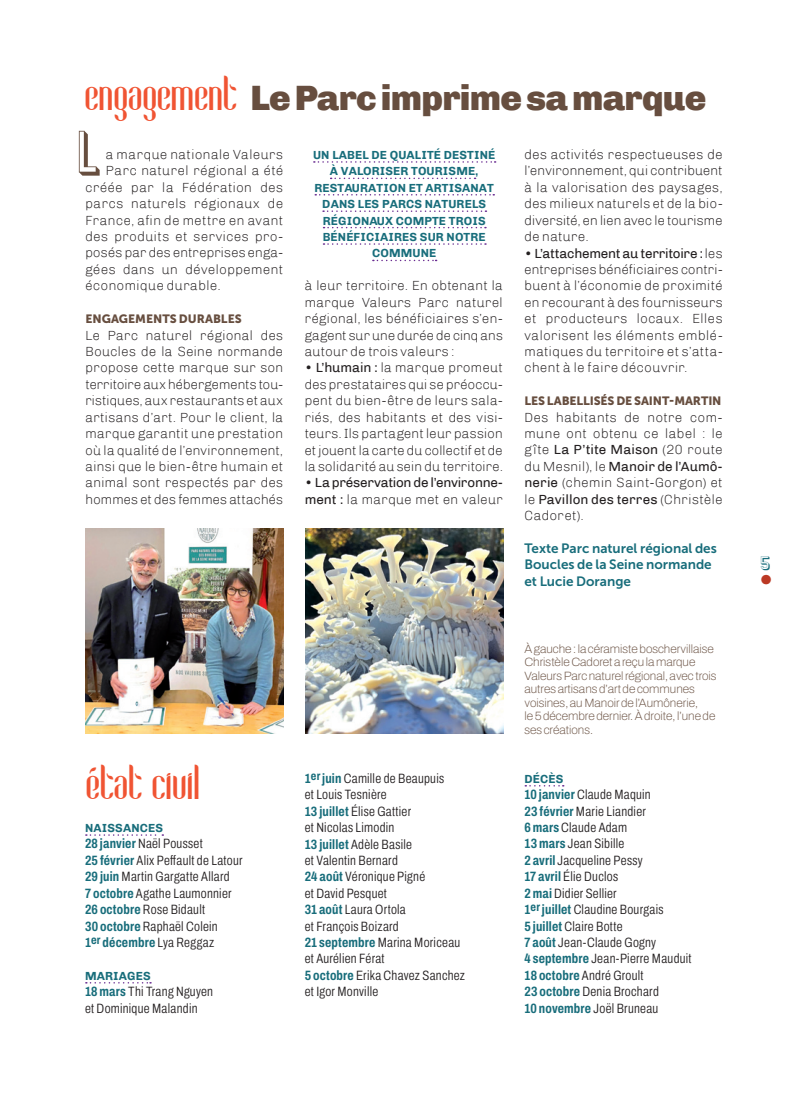
<style>
.page{position:relative;width:808px;height:1106px;background:#fff}
.page>*{position:absolute;margin:0;border:0;box-sizing:border-box;transform-origin:0 0}
.t1{font:67.5px "Forgotten Futurist Shadow";color:#674e3f}
.t2{font:700 39px "Coco";color:#f05433}
.t3{font:900 36px "Chivo";letter-spacing:-.025em;color:#674e3f}
.t4{font:800 30px "Gill Sans MT Pro";color:#bb3925}
.t5{font:21px "Forgotten Futurist Shadow";color:#186d7b}
.t6{font:300 13.5px/16.4px "Chivo";letter-spacing:.005em;color:#231f20;text-align:justify}
.t7{font:300 13.5px/16.4px "Archivo Condensed";letter-spacing:.02em;color:#231f20}
.t8{font:13.5px/16.4px "Museo Sans 700";color:#186d7b}
.t9{font:13.5px/16.4px "Chivo";letter-spacing:-.02em;color:#231f20}
.t10{font:100 12px/13.5px "Archivo";color:#674e3f}
.t11{font:700 12px/16.4px "Chivo";letter-spacing:.01em;color:#186d7b;text-align:center}
.t12{font:12px "Museo Sans 900";letter-spacing:-.01em;color:#674e3f}
.s1{font-family:"Coco";font-weight:700;font-size:39px;color:#f05433}
.s2{font-weight:400}
.s3{font-weight:300}
.s4{font-weight:700;color:#186d7b}
</style>
<div class="page">
<svg style="left:86px;top:834px;width:77px;height:1px"></svg>
<svg style="left:86px;top:982px;width:65px;height:1px"></svg>
<img style="left:305px;top:528px;width:198px;height:205px">
<img style="left:85px;top:528px;width:199px;height:205px">
<svg style="left:314px;top:161px;width:182px;height:2px"></svg>
<svg style="left:331px;top:178px;width:144px;height:1px"></svg>
<svg style="left:315px;top:194px;width:179px;height:1px"></svg>
<svg style="left:323px;top:210px;width:163px;height:2px"></svg>
<svg style="left:324px;top:227px;width:162px;height:1px"></svg>
<svg style="left:323px;top:243px;width:163px;height:2px"></svg>
<svg style="left:373px;top:260px;width:64px;height:1px"></svg>
<svg style="left:525px;top:785px;width:39px;height:1px"></svg>
<h3 class="t3" style="left:86px;top:76px;width:622px"><span class="s1">engagement</span> Le Parc imprime sa marque</h3>
<p class="t11" style="left:313px;top:147px;width:184px">UN LABEL DE QUALITÉ DESTINÉ<br>À VALORISER TOURISME,<br>RESTAURATION ET ARTISANAT<br>DANS LES PARCS NATURELS<br>RÉGIONAUX COMPTE TROIS<br>BÉNÉFICIAIRES SUR NOTRE<br>COMMUNE</p>
<h1 class="t1" style="left:77px;top:123px;width:26px">L</h1>
<p class="t6" style="left:524px;top:146px;width:200px">des activités respectueuses de l’environnement, qui contribuent à la valorisation des paysages, des milieux naturels et de la bio&shy;diversité, en lien avec le tourisme de nature.</p>
<p class="t6" style="left:524px;top:245px;width:200px">• <span class="s2">L’attachement au territoire :</span> les entreprises bénéficiaires contri&shy;buent à l’économie de proximité en recourant à des fournisseurs et producteurs locaux. Elles valorisent les éléments emblé&shy;matiques du territoire et s’atta&shy;chent à le faire découvrir.</p>
<p class="t12" style="left:524px;top:394px;width:199px">LES LABELLISÉS DE SAINT-MARTIN</p>
<p class="t6" style="left:524px;top:409px;width:200px">Des habitants de notre com&shy;mune ont obtenu ce label : le gîte <span class="s2">La P’tite Maison</span> (20 route du Mesnil), le <span class="s2">Manoir de l’Aumô&shy;nerie</span> (chemin Saint-Gorgon) et le <span class="s2">Pavillon des terres</span> (Christèle Cadoret).</p>
<p class="t8" style="left:524px;top:540px;width:194px">Texte Parc naturel régional des<br>Boucles de la Seine normande et Lucie Dorange</p>
<p class="t6" style="left:106px;top:146px;width:179px">a marque nationale Valeurs</p>
<p class="t6" style="left:106px;top:163px;width:179px">Parc naturel régional a été</p>
<p class="t6" style="left:85px;top:179px;width:199px">créée par la Fédération des</p>
<p class="t6" style="left:85px;top:195px;width:199px">parcs naturels régionaux de</p>
<p class="t6" style="left:85px;top:212px;width:200px">France, afin de mettre en avant</p>
<p class="t6" style="left:85px;top:228px;width:199px">des produits et services pro-</p>
<p class="t6" style="left:85px;top:245px;width:199px">posés par des entreprises enga-</p>
<p class="t6" style="left:85px;top:261px;width:199px">gées dans un développement</p>
<p class="t6" style="left:85px;top:278px;width:137px">économique durable.</p>
<p class="t12" style="left:85px;top:312px;width:158px">ENGAGEMENTS DURABLES</p>
<p class="t6" style="left:85px;top:327px;width:200px">Le Parc naturel régional des Boucles de la Seine normande propose cette marque sur son territoire aux hébergements tou&shy;ristiques, aux restaurants et aux artisans d’art. Pour le client, la marque garantit une prestation où la qualité de l’environnement, ainsi que le bien-être humain et animal sont respectés par des hommes et des femmes attachés</p>
<p class="t6" style="left:305px;top:277px;width:200px">à leur territoire. En obtenant la marque Valeurs Parc naturel régional, les bénéficiaires s’en&shy;gagent sur une durée de cinq ans autour de trois valeurs :</p>
<p class="t6" style="left:305px;top:360px;width:200px">• <span class="s2">L’humain :</span> la marque promeut des prestataires qui se préoccu&shy;pent du bien-être de leurs sala&shy;riés, des habitants et des visi&shy;teurs. Ils partagent leur passion et jouent la carte du collectif et de la solidarité au sein du territoire.</p>
<p class="t9" style="left:305px;top:474px;width:200px"><span class="s3">•</span> La préservation de l’environne&shy;ment : <span class="s3">la marque met en valeur</span></p>
<h2 class="t2" style="left:87px;top:756px;width:116px">état civil</h2>
<p class="t11" style="left:85px;top:819px;width:79px">NAISSANCES</p>
<p class="t7" style="left:85px;top:835px;width:159px"><span class="s4">28 janvier</span> Naël Pousset<br><span class="s4">25 février</span> Alix Peffault de Latour<br><span class="s4">29 juin</span> Martin Gargatte Allard<br><span class="s4">7 octobre</span> Agathe Laumonnier<br><span class="s4">26 octobre</span> Rose Bidault<br><span class="s4">30 octobre</span> Raphaël Colein<br><span class="s4">1</span><sup>er</sup> <span class="s4">décembre</span> Lya Reggaz</p>
<p class="t11" style="left:85px;top:967px;width:67px">MARIAGES</p>
<p class="t7" style="left:85px;top:983px;width:130px"><span class="s4">18 mars</span> Thi Trang Nguyen et Dominique Malandin</p>
<p class="t10" style="left:524px;top:642px;width:194px">À gauche : la céramiste boschervillaise Christèle Cadoret a reçu la marque Valeurs Parc naturel régional, avec trois autres artisans d’art de communes voisines, au Manoir de l’Aumônerie,<br>le 5 décembre dernier. À droite, l’une de ses créations.</p>
<p class="t7" style="left:305px;top:770px;width:162px"><span class="s4">1</span><sup>er</sup> <span class="s4">juin</span> Camille de Beaupuis<br>et Louis Tesnière<br><span class="s4">13 juillet</span> Élise Gattier<br>et Nicolas Limodin<br><span class="s4">13 juillet</span> Adèle Basile<br>et Valentin Bernard<br><span class="s4">24 août</span> Véronique Pigné<br>et David Pesquet<br><span class="s4">31 août</span> Laura Ortola<br>et François Boizard<br><span class="s4">21 septembre</span> Marina Moriceau et Aurélien Férat<br><span class="s4">5 octobre</span> Erika Chavez Sanchez et Igor Monville</p>
<p class="t11" style="left:524px;top:770px;width:40px">DÉCÈS</p>
<p class="t7" style="left:524px;top:786px;width:169px"><span class="s4">10 janvier</span> Claude Maquin<br><span class="s4">23 février</span> Marie Liandier<br><span class="s4">6 mars</span> Claude Adam<br><span class="s4">13 mars</span> Jean Sibille<br><span class="s4">2 avril</span> Jacqueline Pessy<br><span class="s4">17 avril</span> Élie Duclos<br><span class="s4">2 mai</span> Didier Sellier<br><span class="s4">1</span><sup>er</sup> <span class="s4">juillet</span> Claudine Bourgais<br><span class="s4">5 juillet</span> Claire Botte<br><span class="s4">7 août</span> Jean-Claude Gogny<br><span class="s4">4 septembre</span> Jean-Pierre Mauduit<br><span class="s4">18 octobre</span> André Groult<br><span class="s4">23 octobre</span> Denia Brochard<br><span class="s4">10 novembre</span> Joël Bruneau</p>
<h3 class="t5" style="left:760px;top:554px;width:11px">5</h3>
<h3 class="t4" style="left:760px;top:556px;width:14px">.</h3>
</div>
